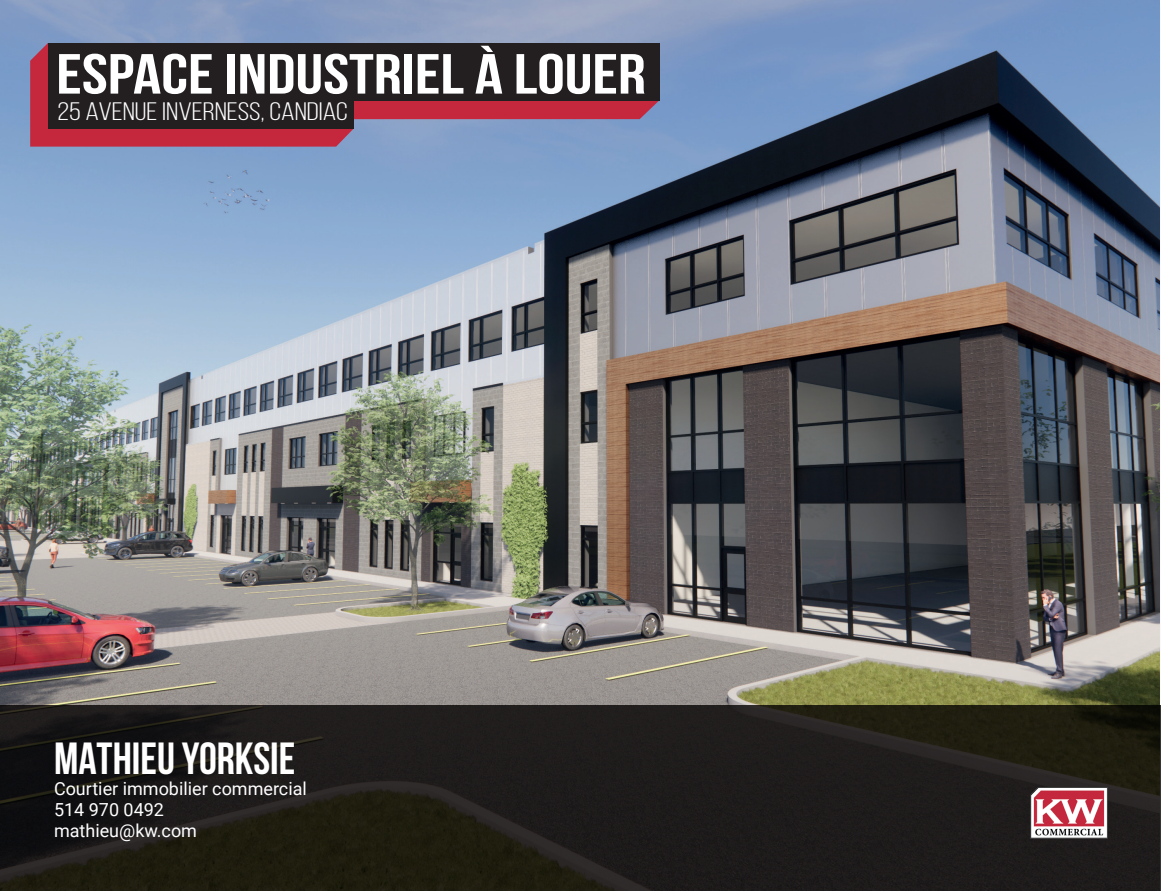
<style>
.page{position:relative;width:1161px;height:891px;background:#fff}
.page>*{position:absolute;margin:0;border:0;box-sizing:border-box;transform-origin:0 0}
.t1{font:700 56.4px "Bebas Neue";color:#fff;scale:1.23 1}
.t2{font:700 45px "Bebas Neue";color:#fff}
.t3{font:25.2px "Bebas Neue";color:#fff;scale:1.23 1}
.t4{font:18px/21px "Roboto";color:#fff}
</style>
<div class="page">
<img style="left:0;top:0;width:1160px;height:706px">
<svg style="left:0;top:706px;width:1161px;height:185px;background:#1d1b17"></svg>
<img style="left:1011px;top:787px;width:117px;height:51px">
<svg style="left:30px;top:43px;width:629px;height:104px;background:#a65977"></svg>
<div style="left:48px;top:43px;width:611px;height:58px;background:#231f20"></div>
<div style="left:48px;top:101px;width:306px;height:27px;background:#231f20"></div>
<h1 class="t1" style="left:56px;top:43px;width:481px">ESPACE INDUSTRIEL À LOUER</h1>
<h3 class="t3" style="left:57px;top:98px;width:238px">25 AVENUE INVERNESS, CANDIAC</h3>
<h2 class="t2" style="left:54px;top:734px;width:243px">MATHIEU YORKSIE</h2>
<p class="t4" style="left:54px;top:777px;width:254px">Courtier immobilier commercial<br>514 970 0492 mathieu@kw.com</p>
</div>
